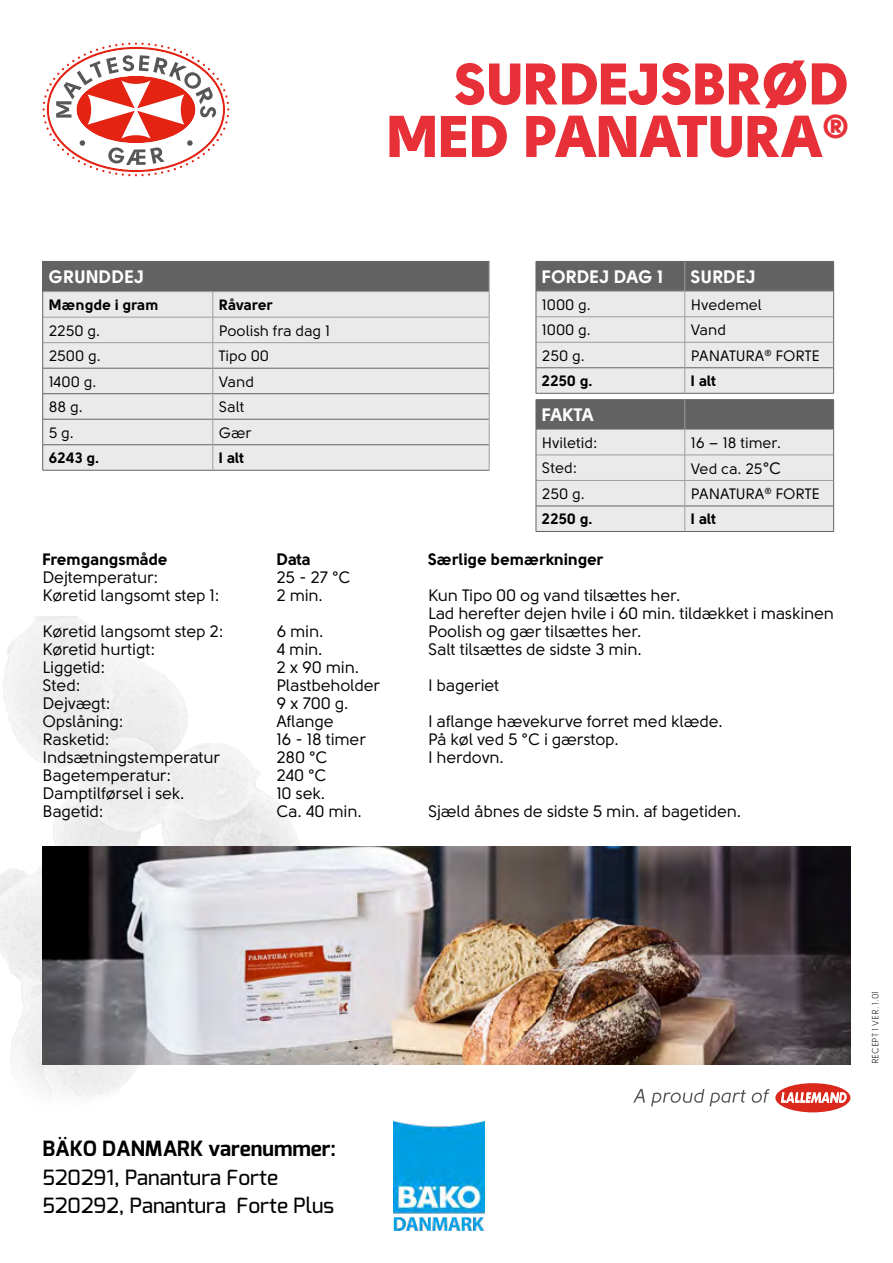
<style>
.page{position:relative;width:893px;height:1263px;background:#fff}
.page>*{position:absolute;margin:0;border:0;box-sizing:border-box;transform-origin:0 0}
.t1{font:58.5px "Solomon Sans Black";letter-spacing:-.01em;color:#e73037}
.t2{font:500 21px/28.7px "Exo";color:#000}
.B{font:18px "Solomon Sans Bold";color:#fff}
.B-2{font:16.5px "Solomon Sans Normal";letter-spacing:-.01em;color:#000}
.B-3{font:16.5px "Solomon Sans Bold";letter-spacing:-.01em;color:#000}
.B-4{font:15px "Solomon Sans Normal";color:#000}
.B-5{font:15px "Solomon Sans Bold";color:#000}
.t3{font:9px "Solomon Sans Book";color:#000}
.s1{font-size:16.5px}
.s2{font-weight:700}
</style>
<div class="page">
<img style="left:0;top:617px;width:311px;height:480px">
<svg style="left:43px;top:43px;width:186px;height:133px"></svg>
<hr style="left:536px;top:393px;width:149px;height:1px;background:#646363">
<hr style="left:685px;top:393px;width:149px;height:1px;background:#646363">
<svg style="left:536px;top:261px;width:298px;height:132px;background:#c8c7c7"></svg>
<hr style="left:536px;top:531px;width:149px;height:1px;background:#646363">
<hr style="left:685px;top:531px;width:149px;height:1px;background:#646363">
<hr style="left:536px;top:399px;width:149px;height:1px;background:#646363">
<hr style="left:685px;top:399px;width:149px;height:1px;background:#646363">
<svg style="left:536px;top:400px;width:298px;height:131px;background:#c8c8c8"></svg>
<div style="left:43px;top:261px;width:446px;height:31px;background:#646363"></div>
<div style="left:43px;top:292px;width:446px;height:178px;background:#eaeaea"></div>
<hr style="left:43px;top:368px;width:170px;height:1px;background:#646363">
<hr style="left:213px;top:368px;width:276px;height:1px;background:#646363">
<hr style="left:43px;top:393px;width:170px;height:1px;background:#646363">
<hr style="left:213px;top:393px;width:276px;height:1px;background:#646363">
<hr style="left:43px;top:419px;width:170px;height:1px;background:#646363">
<hr style="left:213px;top:419px;width:276px;height:1px;background:#646363">
<hr style="left:43px;top:444px;width:170px;height:1px;background:#646363">
<hr style="left:213px;top:444px;width:276px;height:1px;background:#646363">
<hr style="left:43px;top:470px;width:170px;height:1px;background:#646363">
<hr style="left:213px;top:470px;width:276px;height:1px;background:#646363">
<hr style="left:43px;top:291px;width:170px;height:1px;background:#9d9d9c">
<hr style="left:213px;top:291px;width:276px;height:1px;background:#9d9d9c">
<hr style="left:43px;top:317px;width:170px;height:1px;background:#9d9d9c">
<hr style="left:213px;top:317px;width:276px;height:1px;background:#9d9d9c">
<hr style="left:43px;top:342px;width:170px;height:1px;background:#9d9d9c">
<hr style="left:213px;top:342px;width:276px;height:1px;background:#9d9d9c">
<svg style="left:213px;top:292px;width:1px;height:178px"></svg>
<svg style="left:489px;top:262px;width:1px;height:208px"></svg>
<hr style="left:42px;top:262px;width:1px;height:30px;background:#646363">
<svg style="left:42px;top:292px;width:1px;height:178px"></svg>
<img style="left:43px;top:847px;width:807px;height:217px">
<svg style="left:633px;top:1089px;width:12px;height:13px"></svg>
<svg style="left:651px;top:1089px;width:95px;height:17px"></svg>
<svg style="left:752px;top:1083px;width:98px;height:29px"></svg>
<img style="left:394px;top:1121px;width:90px;height:109px">
<p class="B" style="left:49px;top:266px;width:97px">GRUNDDEJ</p>
<p class="B-5" style="left:49px;top:296px;width:112px">Mængde i gram</p>
<p class="B-5" style="left:219px;top:296px;width:56px">Råvarer</p>
<p class="B-4" style="left:49px;top:322px;width:53px">2250 g.</p>
<p class="B-4" style="left:219px;top:322px;width:113px">Poolish fra dag 1</p>
<p class="B-4" style="left:49px;top:347px;width:54px">2500 g.</p>
<p class="B-4" style="left:219px;top:347px;width:52px">Tipo 00</p>
<p class="B-4" style="left:49px;top:373px;width:49px">1400 g.</p>
<p class="B-4" style="left:219px;top:373px;width:37px">Vand</p>
<p class="B-4" style="left:49px;top:398px;width:36px">88 g.</p>
<p class="B-4" style="left:219px;top:398px;width:27px">Salt</p>
<p class="B-4" style="left:49px;top:424px;width:27px">5 g.</p>
<p class="B-4" style="left:219px;top:424px;width:34px">Gær</p>
<p class="B-5" style="left:49px;top:449px;width:52px">6243 g.</p>
<p class="B-5" style="left:219px;top:449px;width:27px">I alt</p>
<p class="t1" style="left:455px;top:50px;width:397px">SURDEJSBRØD</p>
<p class="t1" style="left:387px;top:102px;width:465px">MED PANATURA<sup>®</sup></p>
<p class="B" style="left:542px;top:266px;width:123px">FORDEJ DAG 1</p>
<p class="B" style="left:691px;top:266px;width:66px">SURDEJ</p>
<p class="B-4" style="left:542px;top:296px;width:50px">1000 g.</p>
<p class="B-4" style="left:691px;top:296px;width:73px">Hvedemel</p>
<p class="B-4" style="left:542px;top:321px;width:50px">1000 g.</p>
<p class="B-4" style="left:691px;top:321px;width:37px">Vand</p>
<p class="B-4" style="left:542px;top:347px;width:44px">250 g.</p>
<p class="B-4" style="left:691px;top:347px;width:130px">PANATURA<sup>®</sup> FORTE</p>
<p class="B-5" style="left:542px;top:372px;width:52px">2250 g.</p>
<p class="B-5" style="left:691px;top:372px;width:27px">I alt</p>
<p class="B" style="left:542px;top:404px;width:53px">FAKTA</p>
<p class="B-4" style="left:542px;top:434px;width:57px">Hviletid:</p>
<p class="B-4" style="left:691px;top:434px;width:92px">16 – 18 timer.</p>
<p class="B-4" style="left:542px;top:460px;width:37px">Sted:</p>
<p class="B-4" style="left:691px;top:460px;width:92px">Ved ca. 25<span class="s1">°C</span></p>
<p class="B-4" style="left:542px;top:485px;width:44px">250 g.</p>
<p class="B-4" style="left:691px;top:485px;width:130px">PANATURA<sup>®</sup> FORTE</p>
<p class="B-5" style="left:542px;top:510px;width:52px">2250 g.</p>
<p class="B-5" style="left:691px;top:510px;width:27px">I alt</p>
<p class="B-3" style="left:43px;top:550px;width:127px">Fremgangsmåde</p>
<p class="B-3" style="left:276px;top:550px;width:36px">Data</p>
<p class="B-3" style="left:428px;top:550px;width:177px">Særlige bemærkninger</p>
<p class="B-2" style="left:43px;top:568px;width:118px">Dejtemperatur:</p>
<p class="B-2" style="left:276px;top:568px;width:76px">25 - 27 °C</p>
<p class="B-2" style="left:43px;top:586px;width:179px">Køretid langsomt step 1:</p>
<p class="B-2" style="left:276px;top:586px;width:48px">2 min.</p>
<p class="B-2" style="left:428px;top:586px;width:254px">Kun Tipo 00 og vand tilsættes her.</p>
<p class="B-2" style="left:428px;top:604px;width:408px">Lad herefter dejen hvile i 60 min. tildækket i maskinen</p>
<p class="B-2" style="left:43px;top:622px;width:183px">Køretid langsomt step 2:</p>
<p class="B-2" style="left:276px;top:622px;width:49px">6 min.</p>
<p class="B-2" style="left:428px;top:622px;width:215px">Poolish og gær tilsættes her.</p>
<p class="B-2" style="left:43px;top:640px;width:114px">Køretid hurtigt:</p>
<p class="B-2" style="left:276px;top:640px;width:48px">4 min.</p>
<p class="B-2" style="left:428px;top:640px;width:215px">Salt tilsættes de sidste 3 min.</p>
<p class="B-2" style="left:43px;top:658px;width:65px">Liggetid:</p>
<p class="B-2" style="left:276px;top:658px;width:84px">2 x 90 min.</p>
<p class="B-2" style="left:43px;top:676px;width:40px">Sted:</p>
<p class="B-2" style="left:276px;top:676px;width:105px">Plastbeholder</p>
<p class="B-2" style="left:428px;top:676px;width:73px">I bageriet</p>
<p class="B-2" style="left:43px;top:694px;width:70px">Dejvægt:</p>
<p class="B-2" style="left:276px;top:694px;width:74px">9 x 700 g.</p>
<p class="B-2" style="left:43px;top:712px;width:83px">Opslåning:</p>
<p class="B-2" style="left:276px;top:712px;width:59px">Aflange</p>
<p class="B-2" style="left:428px;top:712px;width:296px">I aflange hævekurve forret med klæde.</p>
<p class="B-2" style="left:43px;top:730px;width:69px">Rasketid:</p>
<p class="B-2" style="left:276px;top:730px;width:91px">16 - 18 timer</p>
<p class="B-2" style="left:428px;top:730px;width:192px">På køl ved 5 °C i gærstop.</p>
<p class="B-2" style="left:43px;top:748px;width:179px">Indsætningstemperatur</p>
<p class="B-2" style="left:276px;top:748px;width:53px">280 °C</p>
<p class="B-2" style="left:428px;top:748px;width:77px">I herdovn.</p>
<p class="B-2" style="left:43px;top:766px;width:130px">Bagetemperatur:</p>
<p class="B-2" style="left:276px;top:766px;width:52px">240 °C</p>
<p class="B-2" style="left:43px;top:784px;width:144px">Damptilførsel i sek.</p>
<p class="B-2" style="left:276px;top:784px;width:50px">10 sek.</p>
<p class="B-2" style="left:43px;top:802px;width:63px">Bagetid:</p>
<p class="B-2" style="left:276px;top:802px;width:87px">Ca. 40 min.</p>
<p class="B-2" style="left:428px;top:802px;width:315px">Sjæld åbnes de sidste 5 min. af bagetiden.</p>
<p class="t2" style="left:43px;top:1134px;width:295px"><span class="s2">BÄKO DANMARK varenummer:<br></span>520291, Panantura Forte<br>520292, Panantura Forte Plus</p>
<p class="t3" style="left:870px;top:1064px;width:75px;rotate:-90deg">RECEPT 1 VER. 1.01</p>
</div>
